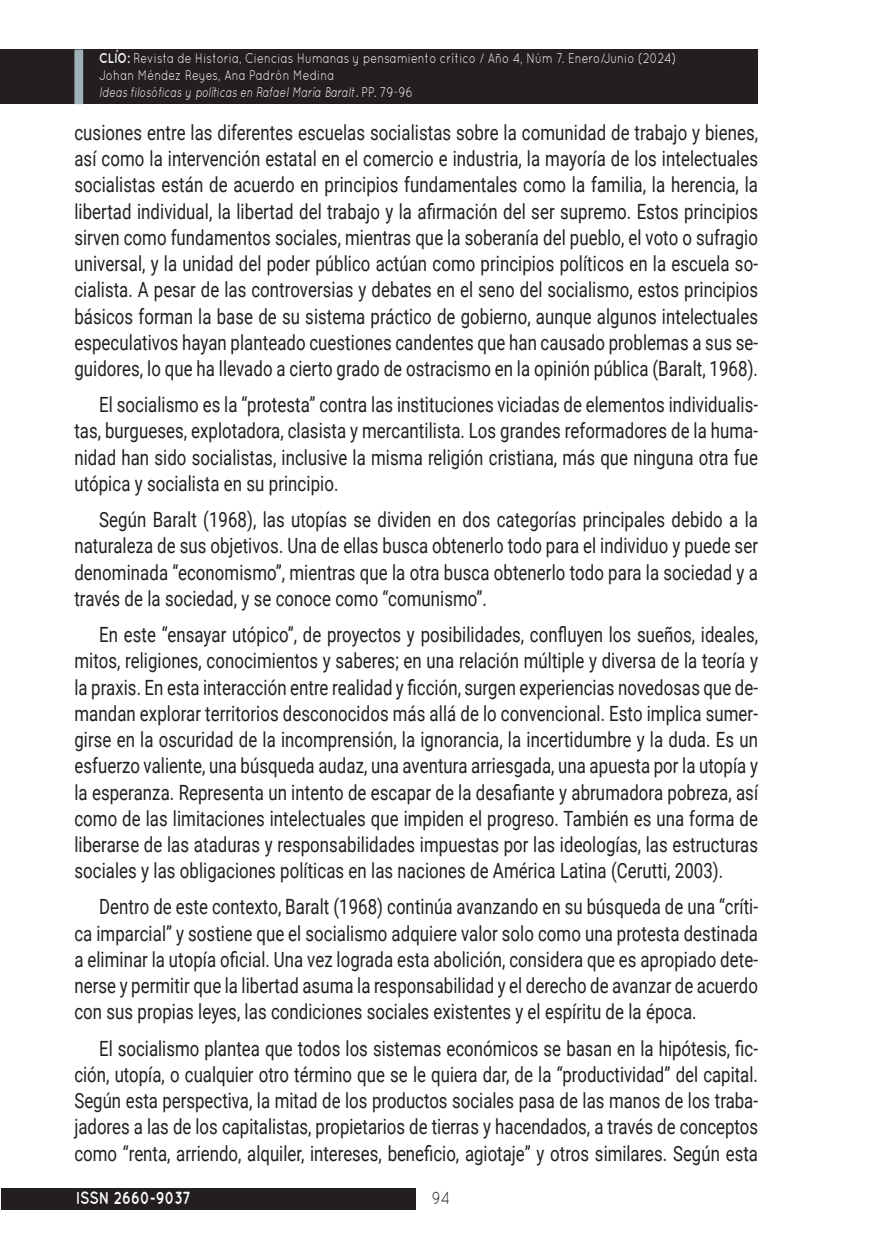
<style>
.page{position:relative;width:882px;height:1260px;background:#fff}
.page>*{position:absolute;margin:0;border:0;box-sizing:border-box;transform-origin:0 0}
.Art_parrafo_base{font:21px/26.2px "Roboto";letter-spacing:.005em;color:#231f20;text-align:justify;scale:.8 1}
.t1{font:700 17.5px "Quicksand";color:#fff;scale:.8 1}
.t2{font:17.5px "Quicksand";color:#231f20;scale:.8 1}
.t3{font:14px/16.8px "Quicksand";letter-spacing:.01em;color:#fff;scale:.8 1}
.s1{font-weight:700}
.s2{font-style:italic}
</style>
<div class="page">
<div style="left:1px;top:50px;width:757px;height:54px;background:#231f20"></div>
<div style="left:1px;top:1188px;width:414px;height:22px;background:#231f20"></div>
<div style="left:74px;top:50px;width:9px;height:54px;background:#9eb2b8"></div>
<p class="t3" style="left:99px;top:49px;width:723px"><span class="s1">CLÍO:</span> Revista de Historia, Ciencias Humanas y pensamiento crítico / Año 4, Núm 7. Enero/Junio (2024)<br>Johan Méndez Reyes, Ana Padrón Medina<br><span class="s2">Ideas filosóficas y políticas en Rafael María Baralt.</span> PP. 79-96</p>
<p class="Art_parrafo_base" style="left:74px;top:118px;width:856px">cusiones entre las diferentes escuelas socialistas sobre la comunidad de trabajo y bienes, así como la intervención estatal en el comercio e industria, la mayoría de los intelectuales socialistas están de acuerdo en principios fundamentales como la familia, la herencia, la libertad individual, la libertad del trabajo y la afirmación del ser supremo. Estos principios sirven como fundamentos sociales, mientras que la soberanía del pueblo, el voto o sufragio universal, y la unidad del poder público actúan como principios políticos en la escuela so&shy;cialista. A pesar de las controversias y debates en el seno del socialismo, estos principios básicos forman la base de su sistema práctico de gobierno, aunque algunos intelectuales especulativos hayan planteado cuestiones candentes que han causado problemas a sus se&shy;guidores, lo que ha llevado a cierto grado de ostracismo en la opinión pública (Baralt, 1968).</p>
<p class="Art_parrafo_base" style="left:74px;top:391px;width:856px;text-indent:25px">El socialismo es la “protesta” contra las instituciones viciadas de elementos individualis&shy;tas, burgueses, explotadora, clasista y mercantilista. Los grandes reformadores de la huma&shy;nidad han sido socialistas, inclusive la misma religión cristiana, más que ninguna otra fue utópica y socialista en su principio.</p>
<p class="Art_parrafo_base" style="left:74px;top:506px;width:856px;text-indent:25px">Según Baralt (1968), las utopías se dividen en dos categorías principales debido a la naturaleza de sus objetivos. Una de ellas busca obtenerlo todo para el individuo y puede ser denominada “economismo”, mientras que la otra busca obtenerlo todo para la sociedad y a través de la sociedad, y se conoce como “comunismo”.</p>
<p class="Art_parrafo_base" style="left:74px;top:621px;width:856px;text-indent:25px">En este “ensayar utópico”, de proyectos y posibilidades, confluyen los sueños, ideales, mitos, religiones, conocimientos y saberes; en una relación múltiple y diversa de la teoría y la praxis. En esta interacción entre realidad y ficción, surgen experiencias novedosas que de&shy;mandan explorar territorios desconocidos más allá de lo convencional. Esto implica sumer&shy;girse en la oscuridad de la incomprensión, la ignorancia, la incertidumbre y la duda. Es un esfuerzo valiente, una búsqueda audaz, una aventura arriesgada, una apuesta por la utopía y la esperanza. Representa un intento de escapar de la desafiante y abrumadora pobreza, así como de las limitaciones intelectuales que impiden el progreso. También es una forma de liberarse de las ataduras y responsabilidades impuestas por las ideologías, las estructuras sociales y las obligaciones políticas en las naciones de América Latina (Cerutti, 2003).</p>
<p class="Art_parrafo_base" style="left:74px;top:893px;width:856px;text-indent:25px">Dentro de este contexto, Baralt (1968) continúa avanzando en su búsqueda de una “críti&shy;ca imparcial” y sostiene que el socialismo adquiere valor solo como una protesta destinada a eliminar la utopía oficial. Una vez lograda esta abolición, considera que es apropiado dete&shy;nerse y permitir que la libertad asuma la responsabilidad y el derecho de avanzar de acuerdo con sus propias leyes, las condiciones sociales existentes y el espíritu de la época.</p>
<p class="Art_parrafo_base" style="left:74px;top:1034px;width:856px;text-indent:25px">El socialismo plantea que todos los sistemas económicos se basan en la hipótesis, fic&shy;ción, utopía, o cualquier otro término que se le quiera dar, de la “productividad” del capital.<br>Según esta perspectiva, la mitad de los productos sociales pasa de las manos de los traba&shy;jadores a las de los capitalistas, propietarios de tierras y hacendados, a través de conceptos como “renta, arriendo, alquiler, intereses, beneficio, agiotaje” y otros similares. Según esta</p>
<p class="t1" style="left:76px;top:1188px;width:145px">ISSN 2660-9037</p>
<p class="t2" style="left:432px;top:1188px;width:24px">94</p>
</div>
